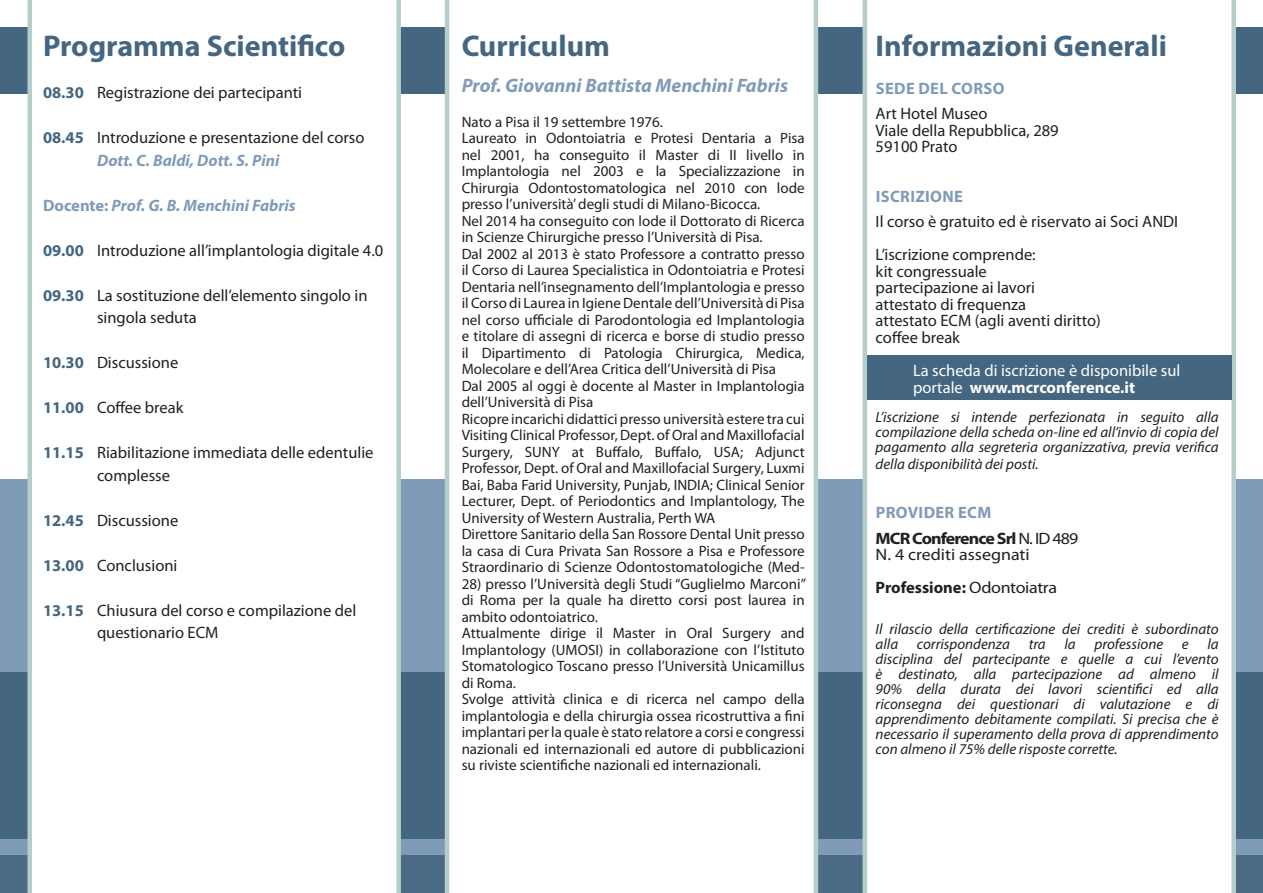
<style>
.page{position:relative;width:1263px;height:893px;background:#fff}
.page>*{position:absolute;margin:0;border:0;box-sizing:border-box;transform-origin:0 0}
.t1{font:700 30px "Myriad Pro";color:#456680}
.t2{font:italic 700 19.5px "Myriad Pro";color:#809bb8}
.t3{font:16.5px/22.5px "Myriad Pro";color:#231f20}
.t4{font:16.5px/16.5px "Myriad Pro";color:#fff}
.t5{font:italic 700 16.5px "Myriad Pro";color:#809bb8}
.t6{font:700 16.5px "Myriad Pro";letter-spacing:.02em;color:#809bb8}
.t7{font:700 16.5px "Myriad Pro";letter-spacing:-.05em;color:#231f20;scale:1.09 1}
.t8{font:700 16.5px "Myriad Pro";color:#231f20}
.t9{font:16.5px "Myriad Pro";color:#231f20;scale:1.09 1}
.t10{font:15px/16.5px "Myriad Pro";color:#231f20;text-align:justify}
.t11{font:italic 15px/15px "Myriad Pro";color:#231f20;text-align:justify}
.s1{font-weight:700;color:#456680}
.s2{font-style:normal}
.s3{font-weight:700}
.s4{font-weight:400}
</style>
<div class="page">
<div style="left:1px;top:27px;width:1262px;height:67px;background:#456680"></div>
<div style="left:0;top:479px;width:1263px;height:414px;background:#809bb8"></div>
<div style="left:0;top:673px;width:1263px;height:166px;background:#456680"></div>
<div style="left:0;top:855px;width:1263px;height:38px;background:#456680"></div>
<div style="left:28px;top:0;width:373px;height:893px;background:#fff"></div>
<div style="left:445px;top:0;width:373px;height:893px;background:#fff"></div>
<div style="left:862px;top:0;width:374px;height:893px;background:#fff"></div>
<div style="left:867px;top:356px;width:364px;height:44px;background:#456680"></div>
<p class="t1" style="left:43px;top:26px;width:304px">Programma Scientifico</p>
<p class="t3" style="left:43px;top:82px;width:261px"><span class="s1">08.30</span> Registrazione dei partecipanti</p>
<p class="t3" style="left:43px;top:127px;width:323px"><span class="s1">08.45</span> Introduzione e presentazione del corso</p>
<p class="t5" style="left:97px;top:149px;width:184px">Dott. C. Baldi, Dott. S. Pini</p>
<p class="t5" style="left:43px;top:194px;width:254px"><span class="s2">Docente:</span> Prof. G. B. Menchini Fabris</p>
<p class="t3" style="left:43px;top:239px;width:342px"><span class="s1">09.00</span> Introduzione all’implantologia digitale 4.0</p>
<p class="t3" style="left:97px;top:284px;width:272px;text-indent:-54px"><span class="s1">09.30</span> La sostituzione dell’elemento singolo in singola seduta</p>
<p class="t3" style="left:43px;top:352px;width:137px"><span class="s1">10.30</span> Discussione</p>
<p class="t3" style="left:43px;top:397px;width:142px"><span class="s1">11.00</span> Coffee break</p>
<p class="t3" style="left:97px;top:442px;width:278px;text-indent:-54px"><span class="s1">11.15</span> Riabilitazione immediata delle edentulie complesse</p>
<p class="t3" style="left:43px;top:509px;width:137px"><span class="s1">12.45</span> Discussione</p>
<p class="t3" style="left:43px;top:554px;width:136px"><span class="s1">13.00</span> Conclusioni</p>
<p class="t3" style="left:97px;top:599px;width:261px;text-indent:-54px"><span class="s1">13.15</span> Chiusura del corso e compilazione del questionario ECM</p>
<p class="t1" style="left:462px;top:26px;width:150px">Curriculum</p>
<p class="t2" style="left:462px;top:73px;width:328px">Prof. Giovanni Battista Menchini Fabris</p>
<p class="t10" style="left:462px;top:114px;width:203px">Nato a Pisa il 19 settembre 1976.</p>
<p class="t10" style="left:462px;top:130px;width:345px">Laureato in Odontoiatria e Protesi Dentaria a Pisa nel 2001, ha conseguito il Master di II livello in Implantologia nel 2003 e la Specializzazione in Chirurgia Odontostomatologica nel 2010 con lode presso l’università’ degli studi di Milano-Bicocca.</p>
<p class="t10" style="left:462px;top:213px;width:345px">Nel 2014 ha conseguito con lode il Dottorato di Ricerca in Scienze Chirurgiche presso l’Università di Pisa.</p>
<p class="t10" style="left:462px;top:246px;width:345px">Dal 2002 al 2013 è stato Professore a contratto presso il Corso di Laurea Specialistica in Odontoiatria e Protesi Dentaria nell’insegnamento dell’Implantologia e presso il Corso di Laurea in Igiene Dentale dell’Università di Pisa nel corso ufficiale di Parodontologia ed Implantologia e titolare di assegni di ricerca e borse di studio presso il Dipartimento di Patologia Chirurgica, Medica, Molecolare e dell’Area Critica dell’Università di Pisa</p>
<p class="t10" style="left:462px;top:378px;width:344px">Dal 2005 al oggi è docente al Master in Implantologia dell’Università di Pisa</p>
<p class="t10" style="left:462px;top:411px;width:345px">Ricopre incarichi didattici presso università estere tra cui Visiting Clinical Professor, Dept. of Oral and Maxillofacial Surgery, SUNY at Buffalo, Buffalo, USA; Adjunct Professor, Dept. of Oral and Maxillofacial Surgery, Luxmi Bai, Baba Farid University, Punjab, INDIA; Clinical Senior Lecturer, Dept. of Periodontics and Implantology, The University of Western Australia, Perth WA</p>
<p class="t10" style="left:462px;top:526px;width:345px">Direttore Sanitario della San Rossore Dental Unit presso la casa di Cura Privata San Rossore a Pisa e Professore Straordinario di Scienze Odontostomatologiche (Med-</p>
<p class="t10" style="left:462px;top:576px;width:346px">28) presso l’Università degli Studi “Guglielmo Marconi” di Roma per la quale ha diretto corsi post laurea in ambito odontoiatrico.</p>
<p class="t10" style="left:462px;top:625px;width:344px">Attualmente dirige il Master in Oral Surgery and Implantology (UMOSI) in collaborazione con l’Istituto Stomatologico Toscano presso l’Università Unicamillus di Roma.</p>
<p class="t10" style="left:462px;top:691px;width:345px">Svolge attività clinica e di ricerca nel campo della implantologia e della chirurgia ossea ricostruttiva a fini implantari per la quale è stato relatore a corsi e congressi nazionali ed internazionali ed autore di pubblicazioni su riviste scientifiche nazionali ed internazionali.</p>
<p class="t1" style="left:876px;top:26px;width:293px">Informazioni Generali</p>
<p class="t6" style="left:876px;top:77px;width:130px">SEDE DEL CORSO</p>
<p class="t3" style="left:876px;top:103px;width:113px">Art Hotel Museo</p>
<p class="t3" style="left:876px;top:119px;width:185px">Viale della Repubblica, 289</p>
<p class="t3" style="left:876px;top:136px;width:83px">59100 Prato</p>
<p class="t6" style="left:876px;top:185px;width:89px">ISCRIZIONE</p>
<p class="t3" style="left:876px;top:211px;width:304px">Il corso è gratuito ed è riservato ai Soci ANDI</p>
<p class="t3" style="left:876px;top:244px;width:162px">L’iscrizione comprende:</p>
<p class="t3" style="left:876px;top:260px;width:113px">kit congressuale</p>
<p class="t3" style="left:876px;top:277px;width:161px">partecipazione ai lavori</p>
<p class="t3" style="left:876px;top:293px;width:152px">attestato di frequenza</p>
<p class="t3" style="left:876px;top:310px;width:227px">attestato ECM (agli aventi diritto)</p>
<p class="t3" style="left:876px;top:326px;width:86px">coffee break</p>
<p class="t4" style="left:913px;top:363px;width:269px">La scheda di iscrizione è disponibile sul portale <span class="s3">www.mcrconference.it</span></p>
<p class="t11" style="left:876px;top:409px;width:345px">L’iscrizione si intende perfezionata in seguito alla compilazione della scheda on-line ed all’invio di copia del pagamento alla segreteria organizzativa, previa verifica</p>
<p class="t11" style="left:876px;top:456px;width:165px">della disponibilità dei posti.</p>
<p class="t6" style="left:876px;top:502px;width:117px">PROVIDER ECM</p>
<p class="t7" style="left:876px;top:527px;width:187px">MCR Conference Srl <span class="s4">N. ID 489</span></p>
<p class="t9" style="left:876px;top:546px;width:143px">N. 4 crediti assegnati</p>
<p class="t8" style="left:876px;top:577px;width:183px">Professione: <span class="s4">Odontoiatra</span></p>
<p class="t11" style="left:876px;top:621px;width:345px">Il rilascio della certificazione dei crediti è subordinato alla corrispondenza tra la professione e la disciplina del partecipante e quelle a cui l’evento è destinato, alla partecipazione ad almeno il 90% della durata dei lavori scientifici ed alla</p>
<p class="t11" style="left:876px;top:696px;width:345px">riconsegna dei questionari di valutazione e di apprendimento debitamente compilati. Si precisa che è necessario il superamento della prova di apprendimento con almeno il 75% delle risposte corrette.</p>
</div>
